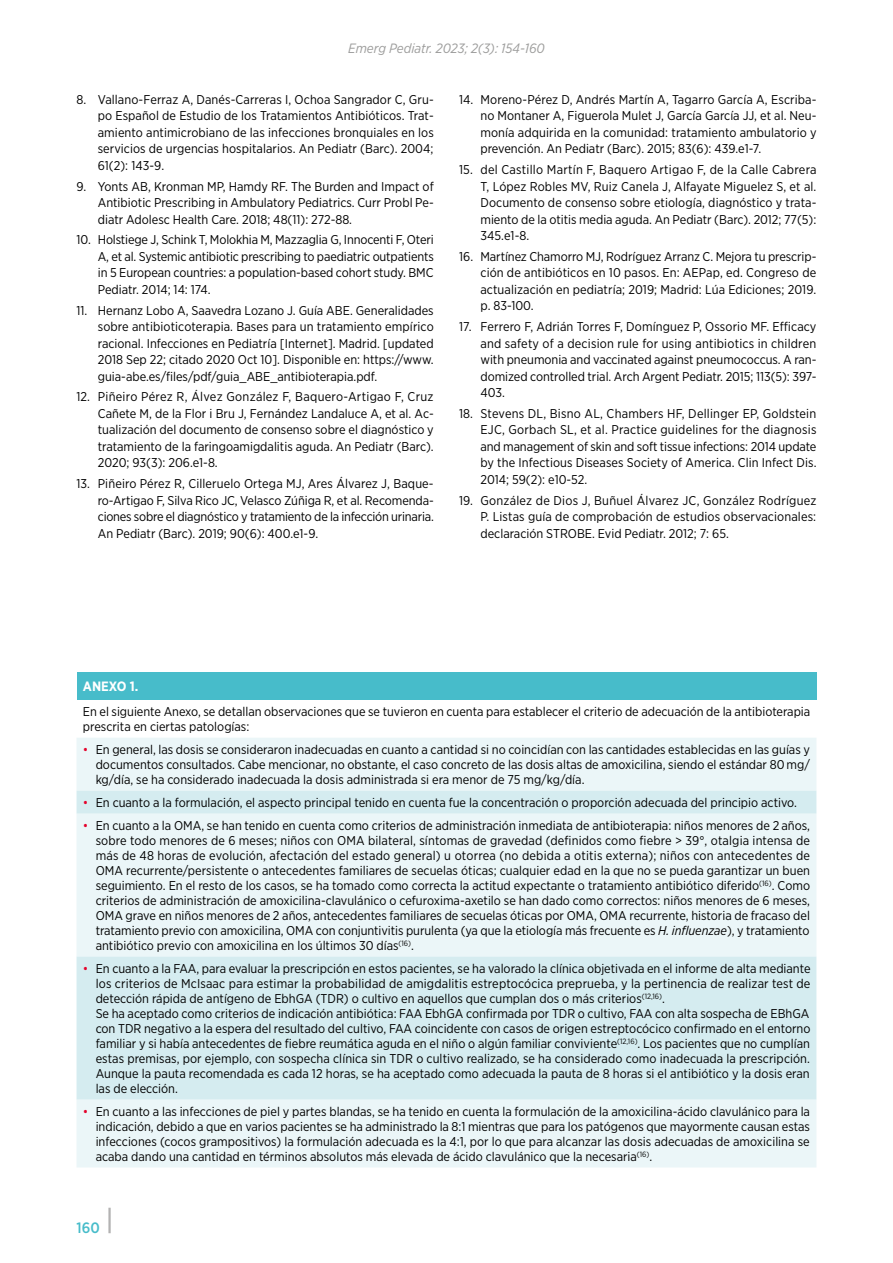
<style>
.page{position:relative;width:893px;height:1263px;background:#fff}
.page>*{position:absolute;margin:0;border:0;box-sizing:border-box;transform-origin:0 0}
.t1{font:500 15px "Gotham Narrow";color:#47bcca}
.t2{font:italic 13.5px "Gotham Narrow";color:#9d9d9c}
.t3{font:700 13.5px "Gotham Narrow";color:#fff}
.t4{font:12.75px/16.5px "Gotham Narrow";color:#000;text-align:justify}
.s1{color:#e4032c}
.s2{font-style:italic}
</style>
<div class="page">
<hr style="left:108px;top:1208px;width:3px;height:25px;background:#b3b2b2">
<div style="left:77px;top:672px;width:739px;height:28px;background:#47bcca"></div>
<div style="left:77px;top:738px;width:739px;height:429px;background:#ebf6f8"></div>
<svg style="left:77px;top:791px;width:739px;height:308px;background:#dff0f3"></svg>
<p class="t2" style="left:348px;top:40px;width:198px">Emerg Pediatr. 2023; 2(3): 154-160</p>
<p class="t4" style="left:98px;top:91px;width:338px;text-indent:-21px">8. Vallano-Ferraz A, Danés-Carreras I, Ochoa Sangrador C, Gru&shy;po Español de Estudio de los Tratamientos Antibióticos. Trat&shy;amiento antimicrobiano de las infecciones bronquiales en los servicios de urgencias hospitalarios. An Pediatr (Barc). 2004; 61(2): 143-9.</p>
<p class="t4" style="left:98px;top:178px;width:338px;text-indent:-21px">9. Yonts AB, Kronman MP, Hamdy RF. The Burden and Impact of Antibiotic Prescribing in Ambulatory Pediatrics. Curr Probl Pe&shy;diatr Adolesc Health Care. 2018; 48(11): 272-88.</p>
<p class="t4" style="left:98px;top:231px;width:337px;text-indent:-21px">10. Holstiege J, Schink T, Molokhia M, Mazzaglia G, Innocenti F, Oteri A, et al. Systemic antibiotic prescribing to paediatric outpatients in 5 European countries: a population-based cohort study. BMC Pediatr. 2014; 14: 174.</p>
<p class="t4" style="left:98px;top:302px;width:337px;text-indent:-21px">11. Hernanz Lobo A, Saavedra Lozano J. Guía ABE. Generalidades sobre antibioticoterapia. Bases para un tratamiento empírico racional. Infecciones en Pediatría [Internet]. Madrid. [updated 2018 Sep 22; citado 2020 Oct 10]. Disponible en: https://www. guia-abe.es/files/pdf/guia_ABE_antibioterapia.pdf.</p>
<p class="t4" style="left:98px;top:388px;width:337px;text-indent:-21px">12. Piñeiro Pérez R, Álvez González F, Baquero-Artigao F, Cruz Cañete M, de la Flor i Bru J, Fernández Landaluce A, et al. Ac&shy;tualización del documento de consenso sobre el diagnóstico y tratamiento de la faringoamigdalitis aguda. An Pediatr (Barc).<br>2020; 93(3): 206.e1-8.</p>
<p class="t4" style="left:98px;top:475px;width:338px;text-indent:-21px">13. Piñeiro Pérez R, Cilleruelo Ortega MJ, Ares Álvarez J, Baque&shy;ro-Artigao F, Silva Rico JC, Velasco Zúñiga R, et al. Recomenda&shy;ciones sobre el diagnóstico y tratamiento de la infección urinaria.<br>An Pediatr (Barc). 2019; 90(6): 400.e1-9.</p>
<p class="t4" style="left:480px;top:91px;width:338px;text-indent:-21px">14. Moreno-Pérez D, Andrés Martín A, Tagarro García A, Escriba&shy;no Montaner A, Figuerola Mulet J, García García JJ, et al. Neu&shy;monía adquirida en la comunidad: tratamiento ambulatorio y prevención. An Pediatr (Barc). 2015; 83(6): 439.e1-7.</p>
<p class="t4" style="left:480px;top:161px;width:338px;text-indent:-21px">15. del Castillo Martín F, Baquero Artigao F, de la Calle Cabrera T, López Robles MV, Ruiz Canela J, Alfayate Miguelez S, et al.<br>Documento de consenso sobre etiología, diagnóstico y trata&shy;miento de la otitis media aguda. An Pediatr (Barc). 2012; 77(5):<br>345.e1-8.</p>
<p class="t4" style="left:480px;top:248px;width:337px;text-indent:-21px">16. Martínez Chamorro MJ, Rodríguez Arranz C. Mejora tu prescrip&shy;ción de antibióticos en 10 pasos. En: AEPap, ed. Congreso de actualización en pediatría; 2019; Madrid: Lúa Ediciones; 2019. p. 83-100.</p>
<p class="t4" style="left:480px;top:318px;width:338px;text-indent:-21px">17. Ferrero F, Adrián Torres F, Domínguez P, Ossorio MF. Efficacy and safety of a decision rule for using antibiotics in children with pneumonia and vaccinated against pneumococcus. A ran&shy;domized controlled trial. Arch Argent Pediatr. 2015; 113(5): 397- 403.</p>
<p class="t4" style="left:480px;top:405px;width:338px;text-indent:-21px">18. Stevens DL, Bisno AL, Chambers HF, Dellinger EP, Goldstein EJC, Gorbach SL, et al. Practice guidelines for the diagnosis and management of skin and soft tissue infections: 2014 update by the Infectious Diseases Society of America. Clin Infect Dis.<br>2014; 59(2): e10-52.</p>
<p class="t4" style="left:480px;top:492px;width:337px;text-indent:-21px">19. González de Dios J, Buñuel Álvarez JC, González Rodríguez P. Listas guía de comprobación de estudios observacionales: declaración STROBE. Evid Pediatr. 2012; 7: 65.</p>
<p class="t3" style="left:83px;top:678px;width:57px">ANEXO 1.</p>
<p class="t4" style="left:83px;top:704px;width:729px;line-height:15px">En el siguiente Anexo, se detallan observaciones que se tuvieron en cuenta para establecer el criterio de adecuación de la antibioterapia prescrita en ciertas patologías:</p>
<p class="t4" style="left:96px;top:742px;width:716px;line-height:15px;text-indent:-13px"><span class="s1">•</span> En general, las dosis se consideraron inadecuadas en cuanto a cantidad si no coincidían con las cantidades establecidas en las guías y documentos consultados. Cabe mencionar, no obstante, el caso concreto de las dosis altas de amoxicilina, siendo el estándar 80 mg/ kg/día, se ha considerado inadecuada la dosis administrada si era menor de 75 mg/kg/día.</p>
<p class="t4" style="left:83px;top:794px;width:716px"><span class="s1">•</span> En cuanto a la formulación, el aspecto principal tenido en cuenta fue la concentración o proporción adecuada del principio activo.</p>
<p class="t4" style="left:96px;top:818px;width:716px;line-height:15px;text-indent:-13px"><span class="s1">•</span> En cuanto a la OMA, se han tenido en cuenta como criterios de administración inmediata de antibioterapia: niños menores de 2 años, sobre todo menores de 6 meses; niños con OMA bilateral, síntomas de gravedad (definidos como fiebre &gt; 39°, otalgia intensa de más de 48 horas de evolución, afectación del estado general) u otorrea (no debida a otitis externa); niños con antecedentes de OMA recurrente/persistente o antecedentes familiares de secuelas óticas; cualquier edad en la que no se pueda garantizar un buen seguimiento. En el resto de los casos, se ha tomado como correcta la actitud expectante o tratamiento antibiótico diferido<sup>(16)</sup>. Como criterios de administración de amoxicilina-clavulánico o cefuroxima-axetilo se han dado como correctos: niños menores de 6 meses, OMA grave en niños menores de 2 años, antecedentes familiares de secuelas óticas por OMA, OMA recurrente, historia de fracaso del tratamiento previo con amoxicilina, OMA con conjuntivitis purulenta (ya que la etiología más frecuente es <span class="s2">H. influenzae</span>), y tratamiento antibiótico previo con amoxicilina en los últimos 30 días<sup>(16)</sup>.</p>
<p class="t4" style="left:96px;top:961px;width:716px;line-height:15px;text-align:left;text-indent:-13px"><span class="s1">•</span> En cuanto a la FAA, para evaluar la prescripción en estos pacientes, se ha valorado la clínica objetivada en el informe de alta mediante los criterios de McIsaac para estimar la probabilidad de amigdalitis estreptocócica preprueba, y la pertinencia de realizar test de detección rápida de antígeno de EbhGA (TDR) o cultivo en aquellos que cumplan dos o más criterios<sup>(12,16)</sup>.<br>Se ha aceptado como criterios de indicación antibiótica: FAA EbhGA confirmada por TDR o cultivo, FAA con alta sospecha de EBhGA con TDR negativo a la espera del resultado del cultivo, FAA coincidente con casos de origen estreptocócico confirmado en el entorno familiar y si había antecedentes de fiebre reumática aguda en el niño o algún familiar conviviente<sup>(12,16)</sup>. Los pacientes que no cumplían estas premisas, por ejemplo, con sospecha clínica sin TDR o cultivo realizado, se ha considerado como inadecuada la prescripción.<br>Aunque la pauta recomendada es cada 12 horas, se ha aceptado como adecuada la pauta de 8 horas si el antibiótico y la dosis eran las de elección.</p>
<p class="t4" style="left:96px;top:1104px;width:716px;line-height:15px;text-indent:-13px"><span class="s1">•</span> En cuanto a las infecciones de piel y partes blandas, se ha tenido en cuenta la formulación de la amoxicilina-ácido clavulánico para la indicación, debido a que en varios pacientes se ha administrado la 8:1 mientras que para los patógenos que mayormente causan estas infecciones (cocos grampositivos) la formulación adecuada es la 4:1, por lo que para alcanzar las dosis adecuadas de amoxicilina se acaba dando una cantidad en términos absolutos más elevada de ácido clavulánico que la necesaria<sup>(16)</sup>.</p>
<p class="t1" style="left:77px;top:1218px;width:25px">160</p>
</div>
